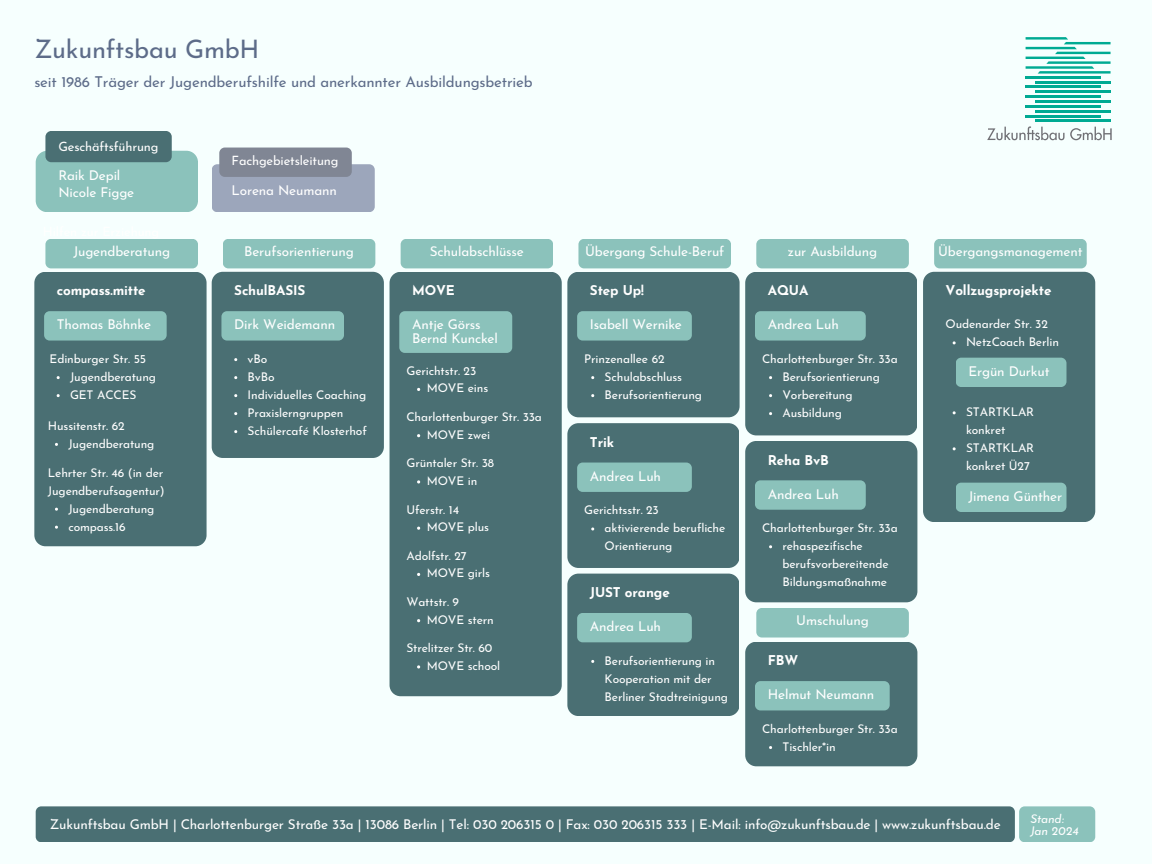
<style>
.page{position:relative;width:1152px;height:864px;background:#f6fffe}
.page>*{position:absolute;margin:0;border:0;box-sizing:border-box;transform-origin:0 0}
.t1{font:25.5px "Josefin Sans";letter-spacing:-.01em;color:#5d6c89}
.t2{font:15px "Josefin Sans";letter-spacing:-.01em;color:#5d6c89}
.t3{font:13.5px/16.8px "Josefin Sans";letter-spacing:-.01em;color:#fff}
.t4{font:700 13.5px "Josefin Sans";letter-spacing:-.01em;color:#fff}
.t5{font:12.9px "Josefin Sans";letter-spacing:-.01em;color:#fff}
.t6{font:12px/18px "Josefin Sans";letter-spacing:-.01em;color:#fff}
.t7{font:italic 12px "Josefin Sans";letter-spacing:-.01em;color:#fff}
</style>
<div class="page">
<div style="left:34px;top:272px;width:173px;height:274px;background:#4a6f73;border-radius:11px"></div>
<div style="left:44px;top:311px;width:123px;height:30px;background:#8bc2bb;border-radius:6px"></div>
<div style="left:36px;top:151px;width:162px;height:61px;background:#8bc2bb;border-radius:12px"></div>
<div style="left:45px;top:131px;width:127px;height:31px;background:#4a6f73;border-radius:6px"></div>
<div style="left:212px;top:164px;width:163px;height:48px;background:#9ca6bb;border-radius:6px"></div>
<div style="left:219px;top:148px;width:133px;height:29px;background:#808694;border-radius:6px"></div>
<div style="left:45px;top:239px;width:153px;height:29px;background:#8bc2bb;border-radius:6px"></div>
<div style="left:36px;top:806px;width:979px;height:36px;background:#4a6f73;border-radius:6px"></div>
<div style="left:1019px;top:806px;width:76px;height:36px;background:#8bc2bb;border-radius:6px"></div>
<hr style="left:1035px;top:120px;width:76px;height:2px;background:#00aa93">
<hr style="left:1026px;top:115px;width:75px;height:2px;background:#00aa93">
<hr style="left:1035px;top:110px;width:76px;height:2px;background:#00aa93">
<hr style="left:1026px;top:105px;width:75px;height:3px;background:#00aa93">
<hr style="left:1035px;top:100px;width:76px;height:3px;background:#00aa93">
<hr style="left:1026px;top:95px;width:75px;height:3px;background:#00aa93">
<hr style="left:1035px;top:91px;width:76px;height:2px;background:#00aa93">
<hr style="left:1026px;top:86px;width:75px;height:2px;background:#00aa93">
<hr style="left:1035px;top:81px;width:76px;height:2px;background:#00aa93">
<svg style="left:1026px;top:37px;width:85px;height:37px"></svg>
<hr style="left:1026px;top:76px;width:75px;height:2px;background:#00aa93">
<svg style="left:987px;top:126px;width:125px;height:14px"></svg>
<div style="left:212px;top:272px;width:172px;height:186px;background:#4a6f73;border-radius:11px"></div>
<div style="left:221px;top:311px;width:123px;height:30px;background:#8bc2bb;border-radius:6px"></div>
<div style="left:223px;top:239px;width:152px;height:29px;background:#8bc2bb;border-radius:6px"></div>
<div style="left:390px;top:272px;width:172px;height:424px;background:#4a6f73;border-radius:11px"></div>
<div style="left:399px;top:311px;width:113px;height:42px;background:#8bc2bb;border-radius:6px"></div>
<svg style="left:417px;top:480px;width:3px;height:4px"></svg>
<svg style="left:417px;top:665px;width:3px;height:4px"></svg>
<div style="left:401px;top:239px;width:152px;height:29px;background:#8bc2bb;border-radius:6px"></div>
<div style="left:567px;top:272px;width:173px;height:145px;background:#4a6f73;border-radius:11px"></div>
<div style="left:577px;top:311px;width:115px;height:30px;background:#8bc2bb;border-radius:6px"></div>
<div style="left:578px;top:239px;width:153px;height:29px;background:#8bc2bb;border-radius:6px"></div>
<div style="left:567px;top:423px;width:172px;height:145px;background:#4a6f73;border-radius:11px"></div>
<div style="left:577px;top:463px;width:115px;height:29px;background:#8bc2bb;border-radius:6px"></div>
<div style="left:756px;top:239px;width:153px;height:29px;background:#8bc2bb;border-radius:6px"></div>
<div style="left:567px;top:574px;width:172px;height:142px;background:#4a6f73;border-radius:11px"></div>
<div style="left:577px;top:613px;width:115px;height:29px;background:#8bc2bb;border-radius:6px"></div>
<div style="left:745px;top:272px;width:172px;height:163px;background:#4a6f73;border-radius:11px"></div>
<div style="left:755px;top:311px;width:111px;height:30px;background:#8bc2bb;border-radius:6px"></div>
<div style="left:745px;top:441px;width:172px;height:161px;background:#4a6f73;border-radius:11px"></div>
<div style="left:755px;top:480px;width:111px;height:30px;background:#8bc2bb;border-radius:6px"></div>
<div style="left:745px;top:642px;width:172px;height:124px;background:#4a6f73;border-radius:11px"></div>
<div style="left:755px;top:681px;width:135px;height:29px;background:#8bc2bb;border-radius:6px"></div>
<div style="left:756px;top:608px;width:153px;height:30px;background:#8bc2bb;border-radius:6px"></div>
<div style="left:934px;top:239px;width:153px;height:29px;background:#8bc2bb;border-radius:6px"></div>
<div style="left:923px;top:272px;width:172px;height:250px;background:#4a6f73;border-radius:11px"></div>
<div style="left:956px;top:358px;width:110px;height:29px;background:#8bc2bb;border-radius:6px"></div>
<div style="left:956px;top:483px;width:110px;height:29px;background:#8bc2bb;border-radius:6px"></div>
<p class="t1" style="left:34px;top:39px;width:227px">Zukunftsbau GmbH</p>
<p class="t2" style="left:34px;top:76px;width:500px">seit 1986 Träger der Jugendberufshilfe und anerkannter Ausbildungsbetrieb</p>
<p class="t5" style="left:58px;top:141px;width:102px">Geschäftsführung</p>
<h4 class="t3" style="left:58px;top:168px;width:77px">Raik Depil<br>Nicole Figge</h4>
<p class="t3" style="left:73px;top:245px;width:98px">Jugendberatung</p>
<h4 class="t4" style="left:57px;top:285px;width:90px">compass.mitte</h4>
<h1 class="t3" style="left:57px;top:318px;width:96px">Thomas Böhnke</h1>
<h4 class="t6" style="left:50px;top:351px;width:98px">Edinburger Str. 55</h4>
<p class="t6" style="left:70px;top:369px;width:88px">Jugendberatung</p>
<h4 class="t6" style="left:70px;top:387px;width:68px">GET ACCES</h4>
<p class="t6" style="left:48px;top:418px;width:78px">Hussitenstr. 62</p>
<p class="t6" style="left:68px;top:436px;width:88px">Jugendberatung</p>
<h4 class="t6" style="left:48px;top:465px;width:118px">Lehrter Str. 46 (in der<br>Jugendberufsagentur)</h4>
<h3 class="t6" style="left:68px;top:501px;width:88px">Jugendberatung</h3>
<h4 class="t6" style="left:68px;top:519px;width:59px">compass.16</h4>
<h3 class="t5" style="left:232px;top:156px;width:108px">Fachgebietsleitung</h3>
<h4 class="t3" style="left:232px;top:184px;width:107px">Lorena Neumann</h4>
<h4 class="t3" style="left:244px;top:245px;width:111px">Berufsorientierung</h4>
<h2 class="t4" style="left:234px;top:285px;width:73px">SchulBASIS</h2>
<p class="t3" style="left:234px;top:318px;width:102px">Dirk Weidemann</p>
<p class="t6" style="left:248px;top:351px;width:21px">vBo</p>
<p class="t6" style="left:248px;top:369px;width:28px">BvBo</p>
<p class="t6" style="left:248px;top:387px;width:120px">Individuelles Coaching</p>
<p class="t6" style="left:248px;top:405px;width:97px">Praxislerngruppen</p>
<h4 class="t6" style="left:248px;top:423px;width:121px">Schülercafé Klosterhof</h4>
<h4 class="t3" style="left:430px;top:245px;width:96px">Schulabschlüsse</h4>
<h3 class="t4" style="left:412px;top:285px;width:44px">MOVE</h3>
<p class="t3" style="left:412px;top:319px;width:87px;line-height:13.5px">Antje Görss<br>Bernd Kunckel</p>
<p class="t6" style="left:406px;top:363px;width:71px">Gerichtstr. 23</p>
<p class="t6" style="left:427px;top:380px;width:63px">MOVE eins</p>
<p class="t6" style="left:406px;top:409px;width:137px">Charlottenburger Str. 33a</p>
<p class="t6" style="left:427px;top:427px;width:65px">MOVE zwei</p>
<p class="t6" style="left:406px;top:455px;width:89px">Grüntaler Str. 38</p>
<p class="t6" style="left:427px;top:473px;width:52px">MOVE in</p>
<p class="t6" style="left:406px;top:502px;width:54px">Uferstr. 14</p>
<p class="t6" style="left:427px;top:519px;width:64px">MOVE plus</p>
<p class="t6" style="left:406px;top:548px;width:62px">Adolfstr. 27</p>
<p class="t6" style="left:427px;top:565px;width:65px">MOVE girls</p>
<p class="t6" style="left:406px;top:594px;width:54px">Wattstr. 9</p>
<p class="t6" style="left:427px;top:612px;width:69px">MOVE stern</p>
<p class="t6" style="left:406px;top:640px;width:87px">Strelitzer Str. 60</p>
<h4 class="t6" style="left:427px;top:658px;width:75px">MOVE school</h4>
<p class="t3" style="left:585px;top:245px;width:141px">Übergang Schule-Beruf</p>
<h4 class="t4" style="left:590px;top:285px;width:55px">Step Up!</h4>
<p class="t3" style="left:590px;top:318px;width:94px">Isabell Wernike</p>
<p class="t6" style="left:584px;top:351px;width:82px">Prinzenallee 62</p>
<p class="t6" style="left:605px;top:369px;width:79px">Schulabschluss</p>
<h3 class="t6" style="left:605px;top:387px;width:99px">Berufsorientierung</h3>
<p class="t4" style="left:590px;top:437px;width:26px">Trik</p>
<p class="t3" style="left:590px;top:469px;width:73px">Andrea Luh</p>
<h3 class="t6" style="left:584px;top:502px;width:76px">Gerichtsstr. 23</h3>
<h4 class="t6" style="left:605px;top:520px;width:122px">aktivierende berufliche<br>Orientierung</h4>
<p class="t4" style="left:590px;top:587px;width:81px">JUST orange</p>
<h2 class="t3" style="left:590px;top:620px;width:73px">Andrea Luh</h2>
<h4 class="t6" style="left:605px;top:653px;width:125px">Berufsorientierung in<br>Kooperation mit der<br>Berliner Stadtreinigung</h4>
<h4 class="t3" style="left:788px;top:245px;width:91px">zur Ausbildung</h4>
<p class="t4" style="left:768px;top:285px;width:42px">AQUA</p>
<p class="t3" style="left:768px;top:318px;width:73px">Andrea Luh</p>
<p class="t6" style="left:762px;top:351px;width:137px">Charlottenburger Str. 33a</p>
<p class="t6" style="left:782px;top:369px;width:99px">Berufsorientierung</p>
<h3 class="t6" style="left:782px;top:387px;width:72px">Vorbereitung</h3>
<h4 class="t6" style="left:782px;top:405px;width:61px">Ausbildung</h4>
<h4 class="t4" style="left:768px;top:454px;width:63px">Reha BvB</h4>
<p class="t3" style="left:768px;top:487px;width:73px">Andrea Luh</p>
<h4 class="t6" style="left:762px;top:520px;width:137px">Charlottenburger Str. 33a</h4>
<h2 class="t6" style="left:782px;top:538px;width:108px">rehaspezifische berufsvorbereitende<br>Bildungsmaßnahme</h2>
<h3 class="t3" style="left:796px;top:614px;width:74px">Umschulung</h3>
<h4 class="t4" style="left:768px;top:655px;width:32px">FBW</h4>
<p class="t3" style="left:768px;top:688px;width:108px">Helmut Neumann</p>
<p class="t6" style="left:762px;top:721px;width:137px">Charlottenburger Str. 33a</p>
<p class="t6" style="left:782px;top:739px;width:55px">Tischler*in</p>
<p class="t3" style="left:938px;top:245px;width:146px">Übergangsmanagement</p>
<h4 class="t4" style="left:946px;top:285px;width:107px">Vollzugsprojekte</h4>
<p class="t6" style="left:946px;top:316px;width:104px">Oudenarder Str. 32</p>
<p class="t6" style="left:966px;top:334px;width:94px">NetzCoach Berlin</p>
<p class="t3" style="left:969px;top:364px;width:83px">Ergün Durkut</p>
<h4 class="t6" style="left:966px;top:404px;width:70px">STARTKLAR konkret</h4>
<h4 class="t6" style="left:966px;top:440px;width:70px">STARTKLAR konkret Ü27</h4>
<p class="t3" style="left:969px;top:489px;width:95px">Jimena Günther</p>
<p class="t3" style="left:50px;top:817px;width:952px">Zukunftsbau GmbH | Charlottenburger Straße 33a | 13086 Berlin | Tel: 030 206315 0 | Fax: 030 206315 333 | E-Mail: info@zukunftsbau.de | www.zukunftsbau.de</p>
<p class="t7" style="left:1030px;top:814px;width:35px">Stand:</p>
<p class="t7" style="left:1030px;top:826px;width:50px">Jan 2024</p>
</div>
